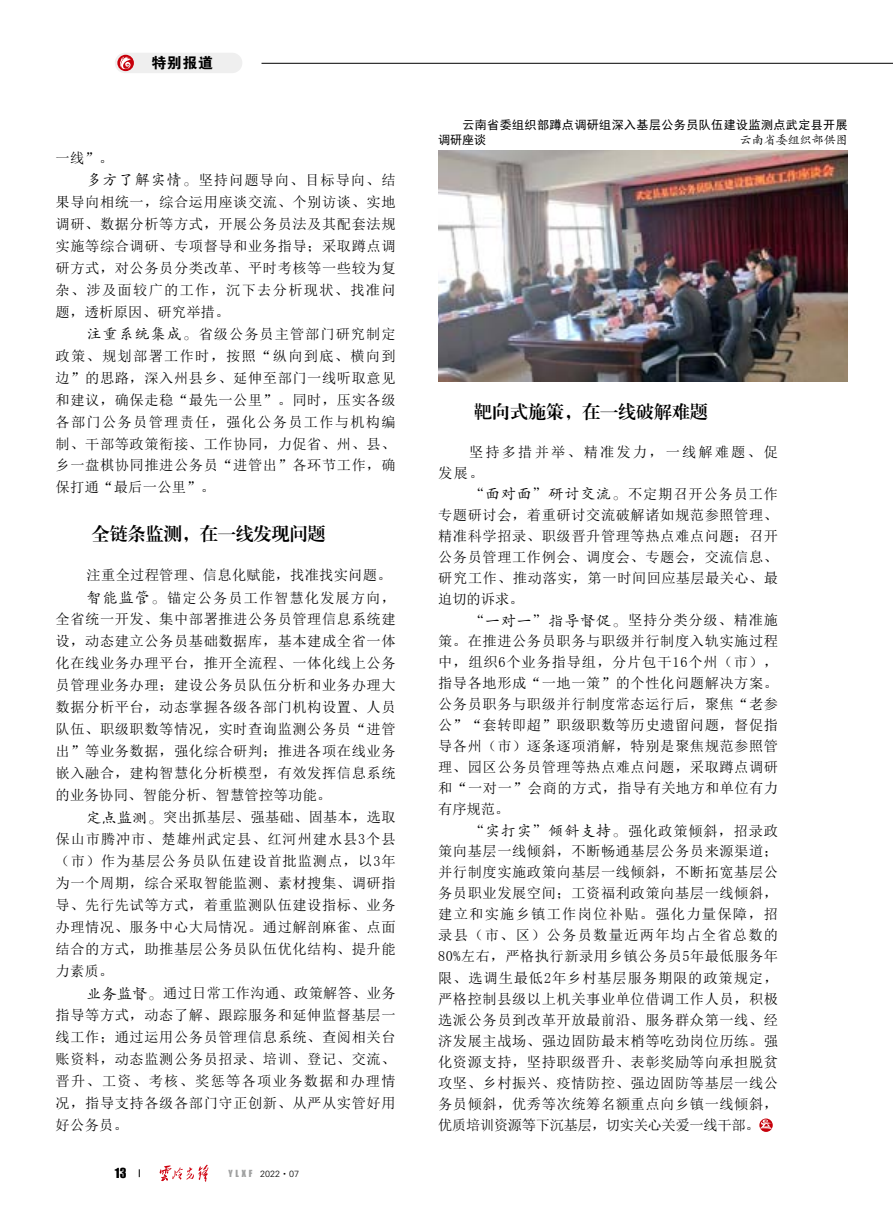
<style>
.page{position:relative;width:893px;height:1212px;background:#fff}
.page>*{position:absolute;margin:0;border:0;box-sizing:border-box;transform-origin:0 0}
.t1{font:18px "FZXBSK GBK1 0";color:#000}
.t2{font:15px "FZKTK GBK1 0";letter-spacing:.06em;color:#000}
.t3{font:15px "FZDHTK GBK1 0";color:#000}
.t4{font:14.25px/21px "Sim Sun";letter-spacing:.04em;color:#000;text-align:justify}
.t5{font:14.25px "Sim Sun";letter-spacing:.02em;color:#000}
.t6{font:14.25px "Sim Sun";letter-spacing:.09em;color:#000}
.t7{font:14.25px "Sim Sun";letter-spacing:.06em;color:#000}
.t8{font:14.25px "Sim Sun";letter-spacing:.07em;color:#000}
.t9{font:14.25px/21px "Sim Sun";letter-spacing:.15em;color:#000}
.t10{font:14.25px "Sim Sun";letter-spacing:.075em;color:#000}
.t11{font:12.75px "Impact";color:#000}
.t12{font:12px/14.4px "Sim Hei";letter-spacing:.035em;color:#000}
.t13{font:12px "FZKTK GBK1 0";color:#000}
.t14{font:9px "FZXH1 K GBK1 0";color:#000}
.s1{font-family:"FZKTK GBK1 0";font-size:15px}
.s2{font-family:"Impact";color:#9fa0a0}
.s3{font-family:"Sim Sun";font-size:14.25px}
</style>
<div class="page">
<svg style="left:159px;top:1164px;width:49px;height:18px"></svg>
<hr style="left:261px;top:63px;width:632px;height:1px;background:#000">
<div style="left:115px;top:53px;width:127px;height:20px;background:#efefef;border-radius:10px"></div>
<svg style="left:117px;top:55px;width:17px;height:16px"></svg>
<svg style="left:118px;top:57px;width:13px;height:14px"></svg>
<svg style="left:759px;top:1118px;width:14px;height:14px"></svg>
<svg style="left:760px;top:1119px;width:12px;height:10px"></svg>
<img style="left:438px;top:151px;width:410px;height:230px">
<p class="t3" style="left:151px;top:55px;width:63px">特别报道</p>
<p class="t4" style="left:56px;top:147px;width:59px">一线”。</p>
<p class="t8" style="left:87px;top:173px;width:310px"><span class="s1">多方了解实情。</span>坚持问题导向、目标导向、结</p>
<p class="t4" style="left:56px;top:191px;width:341px">果导向相统一，综合运用座谈交流、个别访谈、实地</p>
<p class="t4" style="left:56px;top:213px;width:341px">调研、数据分析等方式，开展公务员法及其配套法规</p>
<p class="t4" style="left:56px;top:235px;width:341px">实施等综合调研、专项督导和业务指导；采取蹲点调</p>
<p class="t4" style="left:56px;top:257px;width:341px">研方式，对公务员分类改革、平时考核等一些较为复</p>
<p class="t6" style="left:56px;top:282px;width:342px">杂、涉及面较广的工作，沉下去分析现状、找准问</p>
<p class="t5" style="left:56px;top:304px;width:176px">题，透析原因、研究举措。</p>
<p class="t8" style="left:87px;top:327px;width:310px"><span class="s1">注重系统集成。</span>省级公务员主管部门研究制定</p>
<p class="t6" style="left:56px;top:348px;width:342px">政策、规划部署工作时，按照“纵向到底、横向到</p>
<p class="t4" style="left:56px;top:367px;width:341px">边”的思路，深入州县乡、延伸至部门一线听取意见</p>
<p class="t4" style="left:56px;top:389px;width:341px">和建议，确保走稳“最先一公里”。同时，压实各级</p>
<p class="t6" style="left:56px;top:414px;width:342px">各部门公务员管理责任，强化公务员工作与机构编</p>
<p class="t4" style="left:56px;top:433px;width:341px">制、干部等政策衔接、工作协同，力促省、州、县、</p>
<p class="t4" style="left:56px;top:455px;width:341px">乡一盘棋协同推进公务员“进管出”各环节工作，确</p>
<p class="t5" style="left:56px;top:480px;width:161px">保打通“最后一公里”。</p>
<p class="t1" style="left:92px;top:523px;width:235px">全链条监测，在一线发现问题</p>
<p class="t5" style="left:87px;top:568px;width:306px">注重全过程管理、信息化赋能，找准找实问题。</p>
<p class="t10" style="left:87px;top:590px;width:311px"><span class="s1">智能监管。</span>锚定公务员工作智慧化发展方向，</p>
<p class="t4" style="left:56px;top:609px;width:341px">全省统一开发、集中部署推进公务员管理信息系统建</p>
<p class="t4" style="left:56px;top:631px;width:341px">设，动态建立公务员基础数据库，基本建成全省一体</p>
<p class="t4" style="left:56px;top:653px;width:341px">化在线业务办理平台，推开全流程、一体化线上公务</p>
<p class="t4" style="left:56px;top:675px;width:341px">员管理业务办理；建设公务员队伍分析和业务办理大</p>
<p class="t4" style="left:56px;top:697px;width:341px">数据分析平台，动态掌握各级各部门机构设置、人员</p>
<p class="t4" style="left:56px;top:718px;width:341px">队伍、职级职数等情况，实时查询监测公务员“进管</p>
<p class="t4" style="left:56px;top:740px;width:341px">出”等业务数据，强化综合研判；推进各项在线业务</p>
<p class="t4" style="left:56px;top:762px;width:341px">嵌入融合，建构智慧化分析模型，有效发挥信息系统</p>
<p class="t5" style="left:56px;top:788px;width:277px">的业务协同、智能分析、智慧管控等功能。</p>
<p class="t5" style="left:87px;top:810px;width:311px"><span class="s1">定点监测。</span>突出抓基层、强基础、固基本，选取</p>
<p class="t7" style="left:56px;top:832px;width:342px">保山市腾冲市、楚雄州武定县、红河州建水县3个县</p>
<p class="t7" style="left:56px;top:854px;width:342px">（市）作为基层公务员队伍建设首批监测点，以3年</p>
<p class="t4" style="left:56px;top:872px;width:341px">为一个周期，综合采取智能监测、素材搜集、调研指</p>
<p class="t4" style="left:56px;top:894px;width:341px">导、先行先试等方式，着重监测队伍建设指标、业务</p>
<p class="t4" style="left:56px;top:916px;width:341px">办理情况、服务中心大局情况。通过解剖麻雀、点面</p>
<p class="t4" style="left:56px;top:938px;width:341px">结合的方式，助推基层公务员队伍优化结构、提升能</p>
<p class="t4" style="left:56px;top:960px;width:59px">力素质。</p>
<p class="t5" style="left:87px;top:986px;width:311px"><span class="s1">业务监督。</span>通过日常工作沟通、政策解答、业务</p>
<p class="t4" style="left:56px;top:1004px;width:341px">指导等方式，动态了解、跟踪服务和延伸监督基层一</p>
<p class="t4" style="left:56px;top:1026px;width:341px">线工作；通过运用公务员管理信息系统、查阅相关台</p>
<p class="t4" style="left:56px;top:1048px;width:341px">账资料，动态监测公务员招录、培训、登记、交流、</p>
<p class="t6" style="left:56px;top:1073px;width:342px">晋升、工资、考核、奖惩等各项业务数据和办理情</p>
<p class="t4" style="left:56px;top:1092px;width:341px">况，指导支持各级各部门守正创新、从严从实管好用</p>
<p class="t4" style="left:56px;top:1114px;width:74px">好公务员。</p>
<p class="t11" style="left:115px;top:1163px;width:13px">13</p>
<p class="t14" style="left:228px;top:1169px;width:72px"><span class="s2">YLXF</span> 2022·07</p>
<p class="t12" style="left:438px;top:118px;width:411px;text-indent:24px">云南省委组织部蹲点调研组深入基层公务员队伍建设监测点武定县开展调研座谈</p>
<p class="t13" style="left:740px;top:133px;width:109px">云南省委组织部供图</p>
<p class="t1" style="left:474px;top:402px;width:235px">靶向式施策，在一线破解难题</p>
<p class="t9" style="left:438px;top:441px;width:342px;text-indent:31px">坚持多措并举、精准发力，一线解难题、促发展。</p>
<p class="t2" style="left:469px;top:486px;width:310px">“面对面”研讨交流。<span class="s3">不定期召开公务员工作</span></p>
<p class="t4" style="left:438px;top:504px;width:341px">专题研讨会，着重研讨交流破解诸如规范参照管理、精准科学招录、职级晋升管理等热点难点问题；召开公务员管理工作例会、调度会、专题会，交流信息、研究工作、推动落实，第一时间回应基层最关心、最迫切的诉求。</p>
<p class="t2" style="left:469px;top:613px;width:310px">“一对一”指导督促。<span class="s3">坚持分类分级、精准施</span></p>
<p class="t4" style="left:438px;top:630px;width:341px">策。在推进公务员职务与职级并行制度入轨实施过程中，组织6个业务指导组，分片包干16个州（市），指导各地形成“一地一策”的个性化问题解决方案。公务员职务与职级并行制度常态运行后，聚焦“老参公”“套转即超”职级职数等历史遗留问题，督促指导各州（市）逐条逐项消解，特别是聚焦规范参照管理、园区公务员管理等热点难点问题，采取蹲点调研和“一对一”会商的方式，指导有关地方和单位有力有序规范。</p>
<p class="t2" style="left:469px;top:823px;width:310px">“实打实”倾斜支持。<span class="s3">强化政策倾斜，招录政</span></p>
<p class="t4" style="left:438px;top:841px;width:342px">策向基层一线倾斜，不断畅通基层公务员来源渠道；并行制度实施政策向基层一线倾斜，不断拓宽基层公务员职业发展空间；工资福利政策向基层一线倾斜，建立和实施乡镇工作岗位补贴。强化力量保障，招录县（市、区）公务员数量近两年均占全省总数的80%左右，严格执行新录用乡镇公务员5年最低服务年限、选调生最低2年乡村基层服务期限的政策规定，严格控制县级以上机关事业单位借调工作人员，积极选派公务员到改革开放最前沿、服务群众第一线、经济发展主战场、强边固防最末梢等吃劲岗位历练。强化资源支持，坚持职级晋升、表彰奖励等向承担脱贫攻坚、乡村振兴、疫情防控、强边固防等基层一线公务员倾斜，优秀等次统筹名额重点向乡镇一线倾斜，优质培训资源等下沉基层，切实关心关爱一线干部。</p>
</div>
